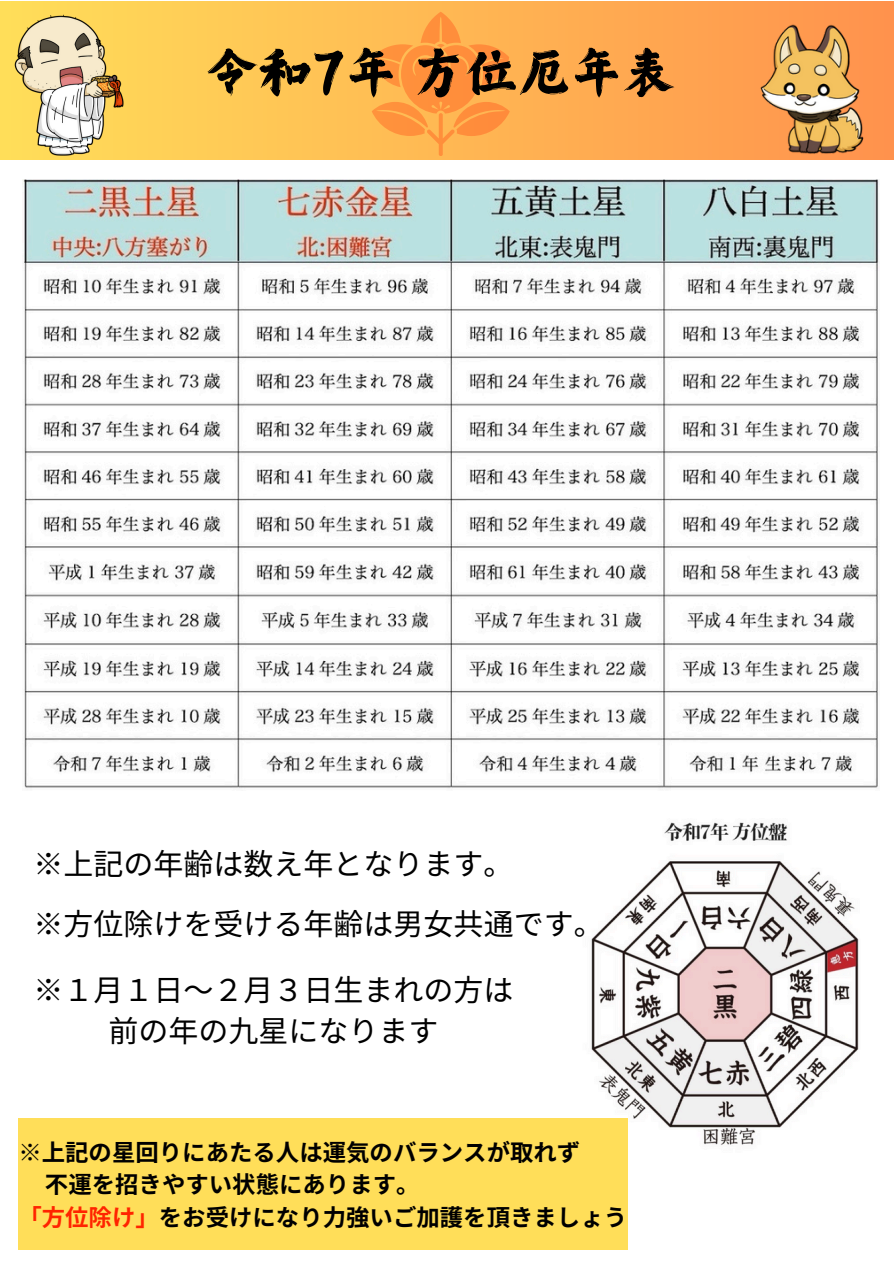
<style>
.page{position:relative;width:894px;height:1264px;background:#fff}
.page>*{position:absolute;margin:0;border:0;box-sizing:border-box;transform-origin:0 0}
.t1{font:58.5px "Canva Yi Cai JP";color:#000}
.t2{font:30px/41.7px "Noto Sans JP";color:#000;text-align:center}
.t3{font:700 23.4px "Noto Sans JP";color:#000}
.s1{color:#ff2400}
</style>
<div class="page">
<img style="left:23px;top:180px;width:856px;height:608px">
<img style="left:591px;top:822px;width:268px;height:402px">
<svg style="left:0;top:1px;width:893px;height:159px;background:#ffb752"></svg>
<img style="left:0;top:8px;width:145px;height:152px">
<img style="left:747px;top:1px;width:135px;height:159px">
<div style="left:18px;top:1117px;width:609px;height:132px;background:#ffde59"></div>
<svg style="left:371px;top:12px;width:138px;height:144px;background:#ffa447"></svg>
<h1 class="t1" style="left:206px;top:43px;width:471px">令和7年方位厄年表</h1>
<p class="t2" style="left:33px;top:841px;width:481px">※上記の年齢は数え年となります。</p>
<p class="t2" style="left:33px;top:901px;width:571px">※方位除けを受ける年齢は男女共通です。</p>
<p class="t2" style="left:33px;top:967px;width:481px">※１月１日～２月３日生まれの方は前の年の九星になります</p>
<p class="t3" style="left:18px;top:1133px;width:563px">※上記の星回りにあたる人は運気のバランスが取れず</p>
<p class="t3" style="left:45px;top:1166px;width:376px">不運を招きやすい状態にあります。</p>
<h2 class="t3" style="left:18px;top:1198px;width:610px"><span class="s1">「方位除け」</span>をお受けになり力強いご加護を頂きましょう</h2>
</div>
